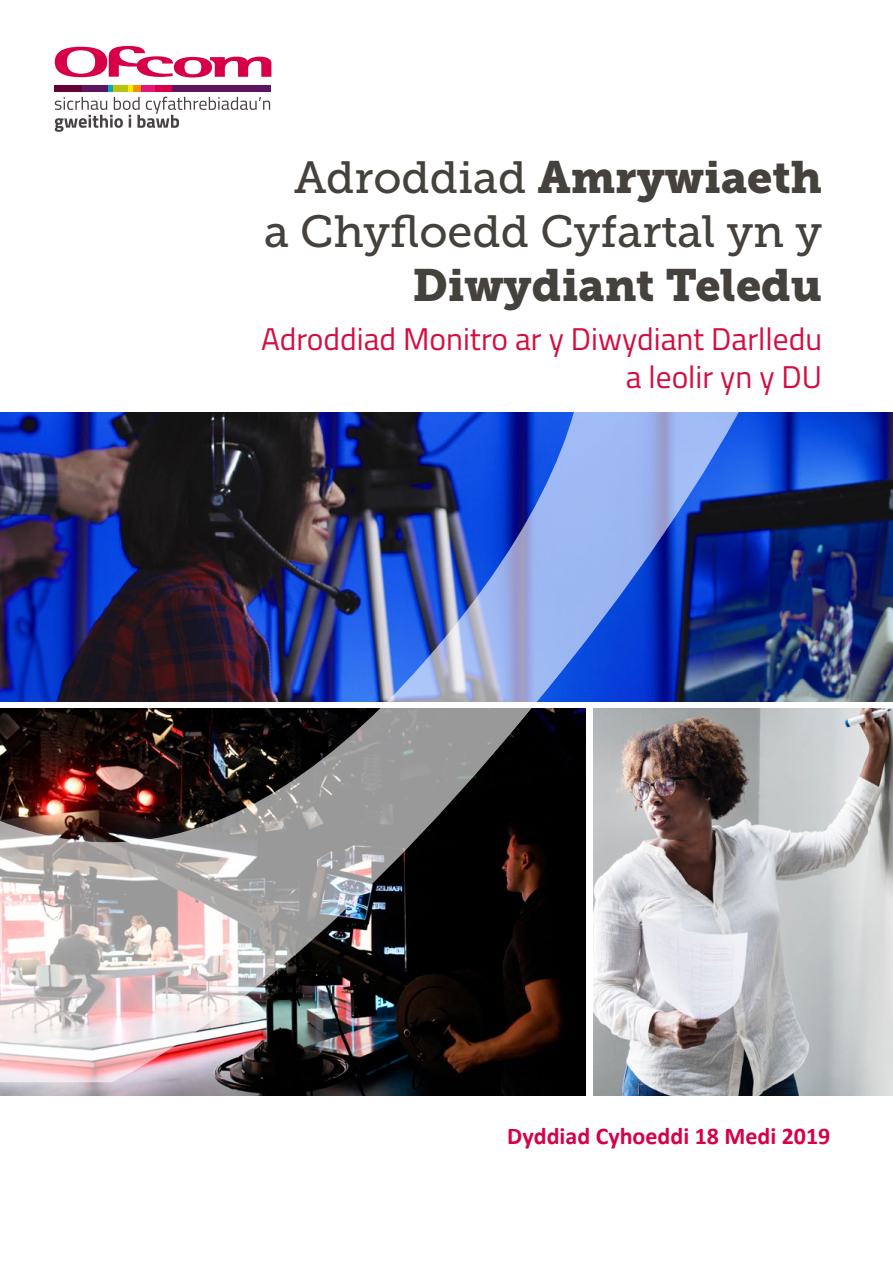
<style>
.page{position:relative;width:893px;height:1263px;background:#fff}
.page>*{position:absolute;margin:0;border:0;box-sizing:border-box;transform-origin:0 0}
.t1{font:45px/54px "Museo Slab 500";color:#45413d;text-align:right}
.t2{font:31.5px/37.8px "Titillium";color:#d40e40;text-align:right}
.Front_page_sub-head{font:700 24px "Calibri";color:#d70048}
.s1{font-family:"Museo Slab 900"}
</style>
<div class="page">
<svg style="left:55px;top:46px;width:216px;height:32px"></svg>
<svg style="left:108px;top:85px;width:5px;height:6px"></svg>
<div style="left:161px;top:85px;width:110px;height:6px;background:#5d1561"></div>
<div style="left:154px;top:85px;width:18px;height:6px;background:#d70048"></div>
<div style="left:141px;top:85px;width:13px;height:6px;background:#e71578"></div>
<div style="left:133px;top:85px;width:8px;height:6px;background:#f39200"></div>
<svg style="left:128px;top:85px;width:5px;height:6px"></svg>
<div style="left:113px;top:85px;width:15px;height:6px;background:#bdc10c"></div>
<div style="left:81px;top:85px;width:27px;height:6px;background:#5d1561"></div>
<div style="left:55px;top:85px;width:27px;height:6px;background:#670034"></div>
<svg style="left:55px;top:97px;width:215px;height:35px"></svg>
<img style="left:790px;top:413px;width:103px;height:289px">
<img style="left:0;top:1082px;width:586px;height:13px">
<img style="left:594px;top:708px;width:299px;height:387px">
<img style="left:0;top:412px;width:790px;height:670px">
<h1 class="t1" style="left:264px;top:151px;width:560px">Adroddiad <span class="s1">Amrywiaeth </span>a Chyfloedd Cyfartal yn y<br><span class="s1">Diwydiant Teledu</span></h1>
<h2 class="t2" style="left:261px;top:319px;width:562px">Adroddiad Monitro ar y Diwydiant Darlledu a leolir yn y DU</h2>
<p class="Front_page_sub-head" style="left:507px;top:1118px;width:324px">Dyddiad Cyhoeddi 18 Medi 2019</p>
</div>
